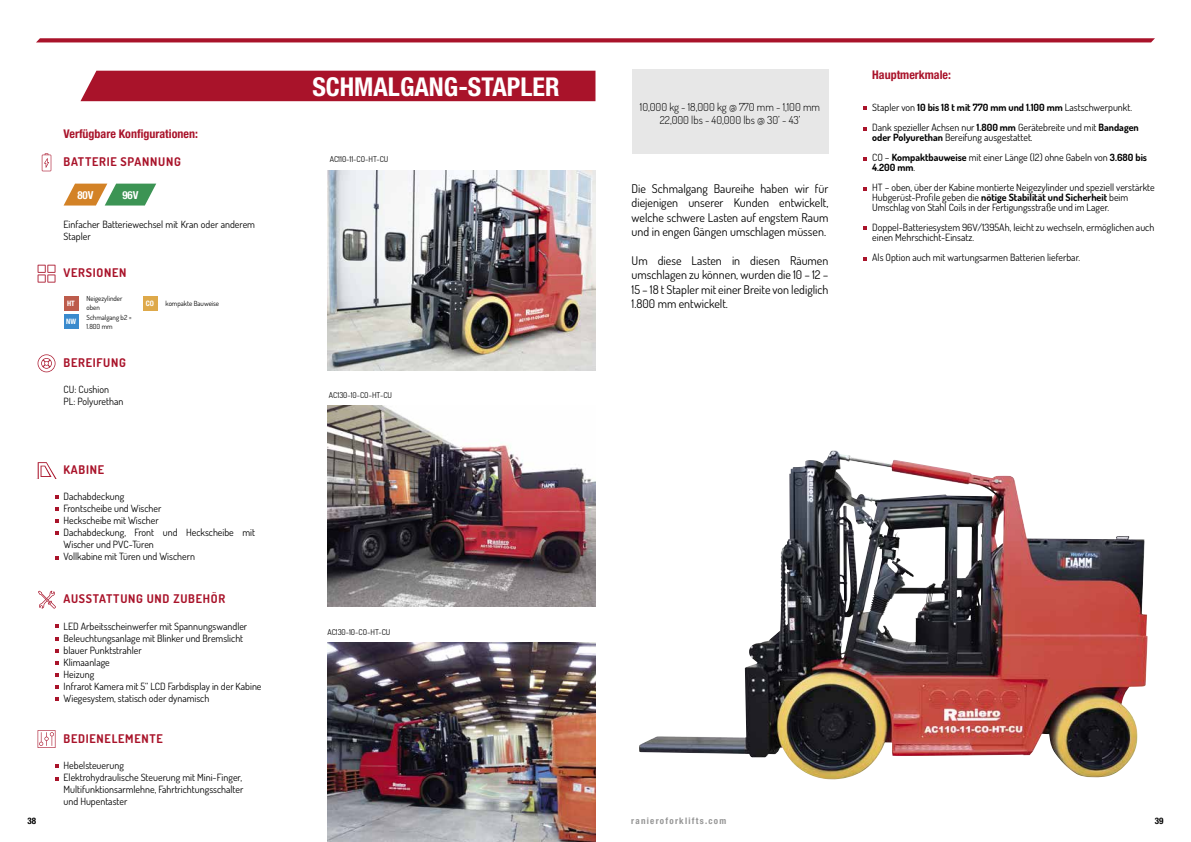
<style>
.page{position:relative;width:1191px;height:842px;background:#fff}
.page>*{position:absolute;margin:0;border:0;box-sizing:border-box;transform-origin:0 0}
.t1{font:700 condensed 26px "Helvetica Neue LT Std";color:#fff}
.t2{font:12px/14.4px "Dosis";color:#000;text-align:justify}
.t3{font:700 12px "Dosis";letter-spacing:.06em;color:#a9132a}
.t4{font:700 condensed 12px "Helvetica Neue LT Std";color:#a9132a}
.t5{font:300 11px/12.5px "Dosis";color:#000;text-align:center}
.t6{font:700 condensed 11px "Helvetica Neue LT Std";color:#fff}
.t7{font:10px/12px "Dosis";color:#000}
.t8{font:700 condensed 9px "Helvetica Neue LT Std";letter-spacing:.14em;color:#969696}
.t9{font:700 condensed 9px "Helvetica Neue LT Std";color:#000}
.t10{font:8px "Dosis";color:#000}
.t11{font:700 condensed 7.5px "Helvetica Neue LT Std";color:#fff}
.t12{font:7px/8.4px "Dosis";color:#000}
.s1{font-weight:700}
</style>
<div class="page">
<svg style="left:36px;top:38px;width:1119px;height:4px;background:#af2338"></svg>
<img style="left:639px;top:451px;width:508px;height:329px">
<div style="left:80px;top:71px;width:515px;height:30px;background:#a9132a"></div>
<svg style="left:42px;top:153px;width:9px;height:18px"></svg>
<svg style="left:38px;top:354px;width:17px;height:18px"></svg>
<svg style="left:36px;top:462px;width:21px;height:17px"></svg>
<svg style="left:38px;top:591px;width:18px;height:18px"></svg>
<svg style="left:38px;top:730px;width:17px;height:18px"></svg>
<svg style="left:38px;top:265px;width:17px;height:18px"></svg>
<svg style="left:55px;top:495px;width:4px;height:4px"></svg>
<svg style="left:55px;top:508px;width:4px;height:3px"></svg>
<svg style="left:55px;top:519px;width:4px;height:4px"></svg>
<svg style="left:55px;top:531px;width:4px;height:4px"></svg>
<svg style="left:55px;top:556px;width:4px;height:3px"></svg>
<svg style="left:55px;top:625px;width:4px;height:3px"></svg>
<svg style="left:55px;top:649px;width:4px;height:3px"></svg>
<svg style="left:55px;top:685px;width:4px;height:4px"></svg>
<svg style="left:55px;top:637px;width:4px;height:3px"></svg>
<svg style="left:55px;top:673px;width:4px;height:4px"></svg>
<svg style="left:55px;top:661px;width:4px;height:3px"></svg>
<svg style="left:55px;top:697px;width:4px;height:3px"></svg>
<svg style="left:55px;top:764px;width:4px;height:3px"></svg>
<svg style="left:55px;top:777px;width:4px;height:3px"></svg>
<div style="left:143px;top:296px;width:14px;height:15px;background:#dea94a"></div>
<div style="left:64px;top:296px;width:14px;height:15px;background:#bd5c4c"></div>
<div style="left:64px;top:314px;width:14px;height:15px;background:#3a8acd"></div>
<img style="left:327px;top:170px;width:268px;height:200px">
<img style="left:327px;top:643px;width:268px;height:199px">
<img style="left:327px;top:406px;width:268px;height:201px">
<div style="left:631px;top:69px;width:197px;height:85px;background:#e7e7e7"></div>
<svg style="left:64px;top:184px;width:92px;height:22px"></svg>
<svg style="left:863px;top:107px;width:4px;height:3px"></svg>
<svg style="left:863px;top:128px;width:4px;height:3px"></svg>
<svg style="left:863px;top:157px;width:4px;height:3px"></svg>
<svg style="left:863px;top:257px;width:4px;height:3px"></svg>
<svg style="left:863px;top:187px;width:4px;height:4px"></svg>
<svg style="left:863px;top:227px;width:4px;height:3px"></svg>
<p class="t4" style="left:64px;top:126px;width:136px">Verfügbare Konfigurationen:</p>
<p class="t3" style="left:64px;top:154px;width:119px">BATTERIE SPANNUNG</p>
<p class="t6" style="left:77px;top:188px;width:18px">80V</p>
<p class="t6" style="left:122px;top:188px;width:18px">96V</p>
<p class="t7" style="left:64px;top:218px;width:193px">Einfacher Batteriewechsel mit Kran oder anderem<br>Stapler</p>
<p class="t3" style="left:64px;top:265px;width:64px">VERSIONEN</p>
<p class="t12" style="left:87px;top:294px;width:37px">Neigezylinder oben</p>
<p class="t12" style="left:87px;top:313px;width:47px">Schmalgang b2 =<br>1.800 mm</p>
<p class="t11" style="left:67px;top:299px;width:9px">HT</p>
<p class="t11" style="left:146px;top:299px;width:10px">CO</p>
<p class="t11" style="left:66px;top:317px;width:11px">NW</p>
<p class="t3" style="left:64px;top:355px;width:64px">BEREIFUNG</p>
<p class="t7" style="left:64px;top:383px;width:61px">CU: Cushion<br>PL: Polyurethan</p>
<p class="t12" style="left:166px;top:299px;width:55px">kompakte Bauweise</p>
<p class="t3" style="left:64px;top:462px;width:42px">KABINE</p>
<p class="t7" style="left:64px;top:490px;width:193px">Dachabdeckung<br>Frontscheibe und Wischer<br>Heckscheibe mit Wischer<br>Dachabdeckung, Front und Heckscheibe mit<br>Wischer und PVC-Türen<br>Vollkabine mit Türen und Wischern</p>
<p class="t3" style="left:64px;top:591px;width:163px">AUSSTATTUNG UND ZUBEHÖR</p>
<p class="t7" style="left:64px;top:620px;width:199px">LED Arbeitsscheinwerfer mit Spannungswandler Beleuchtungsanlage mit Blinker und Bremslicht blauer Punktstrahler<br>Klimaanlage<br>Heizung<br>Infrarot Kamera mit 5‘‘ LCD Farbdisplay in der Kabine Wiegesystem, statisch oder dynamisch</p>
<p class="t3" style="left:64px;top:730px;width:101px">BEDIENELEMENTE</p>
<p class="t7" style="left:64px;top:759px;width:181px">Hebelsteuerung<br>Elektrohydraulische Steuerung mit Mini-Finger, Multifunktionsarmlehne, Fahrtrichtungsschalter und Hupentaster</p>
<h1 class="t1" style="left:312px;top:71px;width:249px">SCHMALGANG-STAPLER</h1>
<p class="t10" style="left:330px;top:154px;width:60px">AC110-11-CO-HT-CU</p>
<p class="t10" style="left:329px;top:390px;width:65px">AC130-10-CO-HT-CU</p>
<p class="t10" style="left:327px;top:626px;width:65px">AC130-10-CO-HT-CU</p>
<p class="t5" style="left:640px;top:101px;width:182px">10,000 kg - 18,000 kg @ 770 mm - 1,100 mm<br>22,000 lbs - 40,000 lbs @ 30’ - 43’</p>
<p class="t2" style="left:631px;top:181px;width:198px">Die Schmalgang Baureihe haben wir für diejenigen unserer Kunden entwickelt, welche schwere Lasten auf engstem Raum und in engen Gängen umschlagen müssen.</p>
<p class="t2" style="left:631px;top:253px;width:198px">Um diese Lasten in diesen Räumen umschlagen zu können, wurden die 10 – 12 – 15 – 18 t Stapler mit einer Breite von lediglich 1.800 mm entwickelt.</p>
<p class="t4" style="left:872px;top:68px;width:80px">Hauptmerkmale:</p>
<p class="t7" style="left:872px;top:98px;width:268px;line-height:20px">Stapler von <span class="s1">10 bis 18 t mit 770 mm und 1.100 mm</span> Lastschwerpunkt.<br>Dank spezieller Achsen nur <span class="s1">1.800 mm</span> Gerätebreite und mit <span class="s1">Bandagen</span></p>
<p class="t7" style="left:872px;top:128px;width:276px;line-height:20px"><span class="s1">oder Polyurethan</span> Bereifung ausgestattet.<br>CO – <span class="s1">Kompaktbauweise</span> mit einer Länge (l2) ohne Gabeln von <span class="s1">3.680 bis</span></p>
<p class="t7" style="left:872px;top:158px;width:284px;line-height:20px"><span class="s1">4.200 mm</span>.<br>HT – oben, über der Kabine montierte Neigezylinder und speziell verstärkte</p>
<p class="t7" style="left:872px;top:193px;width:258px;line-height:10px">Hubgerüst-Profile geben die <span class="s1">nötige Stabilität und Sicherheit</span> beim<br>Umschlag von Stahl Coils in der Fertigungsstraße und im Lager.</p>
<p class="t7" style="left:872px;top:223px;width:284px;line-height:10px">Doppel-Batteriesystem 96V/1395Ah, leicht zu wechseln, ermöglichen auch einen Mehrschicht-Einsatz.</p>
<p class="t7" style="left:872px;top:252px;width:209px">Als Option auch mit wartungsarmen Batterien lieferbar.</p>
<p class="t8" style="left:631px;top:815px;width:97px">ranieroforklifts.com</p>
<p class="t9" style="left:27px;top:815px;width:10px">38</p>
<p class="t9" style="left:1155px;top:815px;width:10px">39</p>
</div>
